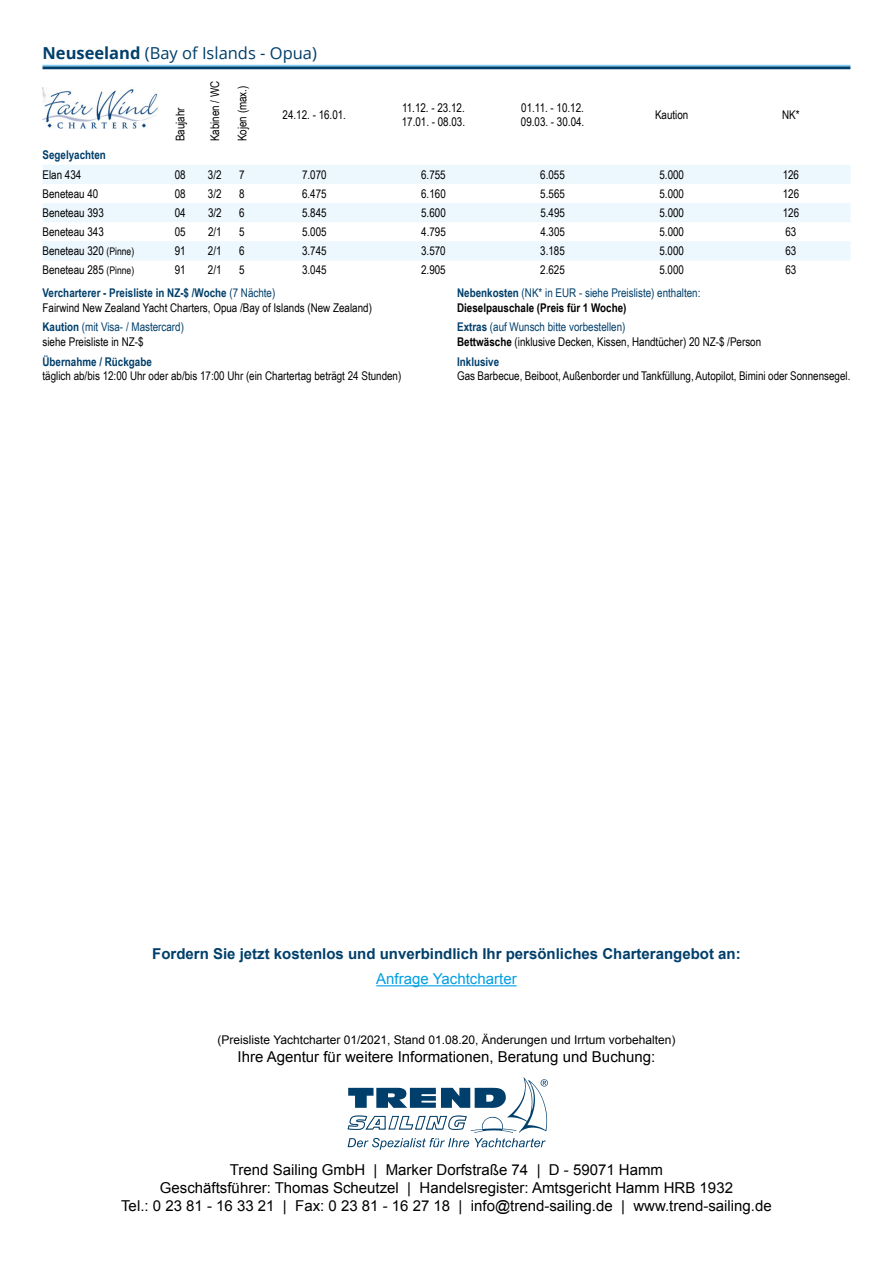
<style>
.page{position:relative;width:893px;height:1263px;background:#fff}
.page>*{position:absolute;margin:0;border:0;box-sizing:border-box;transform-origin:0 0}
.t1{font:16.5px "Open Sans";color:#003f6b}
.t2{font:15px/18px "Arial";color:#000;text-align:center}
.t3{font:700 15px "Arial";color:#003f6b}
.t4{font:15px "Arial";color:#009fe3}
.t5{font:12px/14.4px "Arial Narrow";color:#000}
.t6{font:12px/14.4px "Arial Narrow";color:#003f6b}
.t7{font:12px "Arial";color:#000}
.t8{font:700 12px "Arial Narrow";color:#003f6b}
.s1{font-weight:700}
.s2{font-size:10.5px}
.s3{font-weight:700;color:#000}
.s4{font-weight:700;color:#003f6b}
.s5{color:#003f6b}
.s6{color:#000}
</style>
<div class="page">
<svg style="left:43px;top:165px;width:807px;height:95px;fill:#ecf7fe"></svg>
<img style="left:43px;top:87px;width:115px;height:41px">
<hr style="left:43px;top:66px;width:807px;height:3px;background:#003f6b">
<hr style="left:43px;top:65px;width:807px;height:1px;background:#83d0f5">
<hr style="left:376px;top:985px;width:141px;height:1px;background:#009fe3">
<svg style="left:347px;top:1077px;width:201px;height:73px"></svg>
<h1 class="t1" style="left:43px;top:42px;width:276px"><span class="s1">Neuseeland</span> (Bay of Islands - Opua)</h1>
<p class="t5" style="left:173px;top:141px;width:36px;rotate:-90deg">Baujahr</p>
<p class="t5" style="left:207px;top:141px;width:62px;rotate:-90deg">Kabinen / WC</p>
<p class="t5" style="left:234px;top:141px;width:57px;rotate:-90deg">Kojen (max.)</p>
<p class="t5" style="left:283px;top:107px;width:65px">24.12. - 16.01.</p>
<p class="t5" style="left:402px;top:100px;width:65px">11.12. - 23.12.<br>17.01. - 08.03.</p>
<p class="t5" style="left:521px;top:100px;width:65px">01.11. - 10.12.<br>09.03. - 30.04.</p>
<p class="t5" style="left:655px;top:107px;width:35px">Kaution</p>
<p class="t5" style="left:782px;top:107px;width:19px">NK*</p>
<p class="t8" style="left:43px;top:146px;width:65px">Segelyachten</p>
<p class="t5" style="left:43px;top:167px;width:40px">Elan 434</p>
<p class="t5" style="left:175px;top:167px;width:12px">08</p>
<p class="t5" style="left:208px;top:167px;width:15px">3/2</p>
<p class="t5" style="left:239px;top:167px;width:7px">7</p>
<p class="t5" style="left:302px;top:167px;width:26px">7.070</p>
<p class="t5" style="left:421px;top:167px;width:26px">6.755</p>
<p class="t5" style="left:540px;top:167px;width:26px">6.055</p>
<p class="t5" style="left:659px;top:167px;width:26px">5.000</p>
<p class="t5" style="left:783px;top:167px;width:18px">126</p>
<p class="t5" style="left:43px;top:186px;width:57px">Beneteau 40</p>
<p class="t5" style="left:175px;top:186px;width:12px">08</p>
<p class="t5" style="left:208px;top:186px;width:15px">3/2</p>
<p class="t5" style="left:239px;top:186px;width:7px">8</p>
<p class="t5" style="left:302px;top:186px;width:26px">6.475</p>
<p class="t5" style="left:421px;top:186px;width:26px">6.160</p>
<p class="t5" style="left:540px;top:186px;width:26px">5.565</p>
<p class="t5" style="left:659px;top:186px;width:26px">5.000</p>
<p class="t5" style="left:783px;top:186px;width:18px">126</p>
<p class="t5" style="left:43px;top:205px;width:63px">Beneteau 393</p>
<p class="t5" style="left:175px;top:205px;width:12px">04</p>
<p class="t5" style="left:208px;top:205px;width:15px">3/2</p>
<p class="t5" style="left:239px;top:205px;width:7px">6</p>
<p class="t5" style="left:302px;top:205px;width:26px">5.845</p>
<p class="t5" style="left:421px;top:205px;width:26px">5.600</p>
<p class="t5" style="left:540px;top:205px;width:26px">5.495</p>
<p class="t5" style="left:659px;top:205px;width:26px">5.000</p>
<p class="t5" style="left:783px;top:205px;width:18px">126</p>
<p class="t5" style="left:43px;top:224px;width:63px">Beneteau 343</p>
<p class="t5" style="left:175px;top:224px;width:12px">05</p>
<p class="t5" style="left:208px;top:224px;width:15px">2/1</p>
<p class="t5" style="left:239px;top:224px;width:7px">5</p>
<p class="t5" style="left:302px;top:224px;width:26px">5.005</p>
<p class="t5" style="left:421px;top:224px;width:26px">4.795</p>
<p class="t5" style="left:540px;top:224px;width:26px">4.305</p>
<p class="t5" style="left:659px;top:224px;width:26px">5.000</p>
<p class="t5" style="left:785px;top:224px;width:12px">63</p>
<p class="t5" style="left:43px;top:243px;width:93px">Beneteau 320 <span class="s2">(Pinne)</span></p>
<p class="t5" style="left:175px;top:243px;width:12px">91</p>
<p class="t5" style="left:208px;top:243px;width:15px">2/1</p>
<p class="t5" style="left:239px;top:243px;width:7px">6</p>
<p class="t5" style="left:302px;top:243px;width:26px">3.745</p>
<p class="t5" style="left:421px;top:243px;width:26px">3.570</p>
<p class="t5" style="left:540px;top:243px;width:26px">3.185</p>
<p class="t5" style="left:659px;top:243px;width:26px">5.000</p>
<p class="t5" style="left:785px;top:243px;width:12px">63</p>
<p class="t5" style="left:43px;top:262px;width:93px">Beneteau 285 <span class="s2">(Pinne)</span></p>
<p class="t5" style="left:175px;top:262px;width:12px">91</p>
<p class="t5" style="left:208px;top:262px;width:15px">2/1</p>
<p class="t5" style="left:239px;top:262px;width:7px">5</p>
<p class="t5" style="left:302px;top:262px;width:26px">3.045</p>
<p class="t5" style="left:421px;top:262px;width:26px">2.905</p>
<p class="t5" style="left:540px;top:262px;width:26px">2.625</p>
<p class="t5" style="left:659px;top:262px;width:26px">5.000</p>
<p class="t5" style="left:785px;top:262px;width:12px">63</p>
<p class="t6" style="left:457px;top:285px;width:245px"><span class="s1">Nebenkosten</span> (NK* in EUR - siehe Preisliste) enthalten:<br><span class="s3">Dieselpauschale (Preis für 1 Woche)</span></p>
<p class="t5" style="left:457px;top:320px;width:306px"><span class="s4">Extras</span> <span class="s5">(auf Wunsch bitte vorbestellen)<br></span><span class="s1">Bettwäsche</span> (inklusive Decken, Kissen, Handtücher) 20 NZ-$ /Person</p>
<p class="t8" style="left:457px;top:352px;width:44px">Inklusive</p>
<p class="t5" style="left:457px;top:368px;width:395px">Gas Barbecue, Beiboot, Außenborder und Tankfüllung, Autopilot, Bimini oder Sonnensegel.</p>
<p class="t5" style="left:43px;top:285px;width:331px"><span class="s4">Vercharterer - Preisliste in NZ-$ /Woche</span> <span class="s5">(7 Nächte)<br></span>Fairwind New Zealand Yacht Charters, Opua /Bay of Islands (New Zealand)</p>
<p class="t6" style="left:43px;top:320px;width:143px"><span class="s1">Kaution</span> (mit Visa- / Mastercard) <span class="s6">siehe Preisliste in NZ-$</span></p>
<p class="t8" style="left:43px;top:352px;width:111px">Übernahme / Rückgabe</p>
<p class="t5" style="left:43px;top:368px;width:360px">täglich ab/bis 12:00 Uhr oder ab/bis 17:00 Uhr (ein Chartertag beträgt 24 Stunden)</p>
<p class="t3" style="left:152px;top:944px;width:590px">Fordern Sie jetzt kostenlos und unverbindlich Ihr persönliches Charterangebot an:</p>
<p class="t4" style="left:376px;top:969px;width:142px">Anfrage Yachtcharter</p>
<p class="t7" style="left:218px;top:1032px;width:459px">(Preisliste Yachtcharter 01/2021, Stand 01.08.20, Änderungen und Irrtum vorbehalten)</p>
<p class="t2" style="left:238px;top:1048px;width:419px">Ihre Agentur für weitere Informationen, Beratung und Buchung:</p>
<p class="t2" style="left:121px;top:1160px;width:652px">Trend Sailing GmbH | Marker Dorfstraße 74 | D - 59071 Hamm<br>Geschäftsführer: Thomas Scheutzel | Handelsregister: Amtsgericht Hamm HRB 1932<br>Tel.: 0 23 81 - 16 33 21 | Fax: 0 23 81 - 16 27 18 | info@trend-sailing.de | www.trend-sailing.de</p>
</div>
